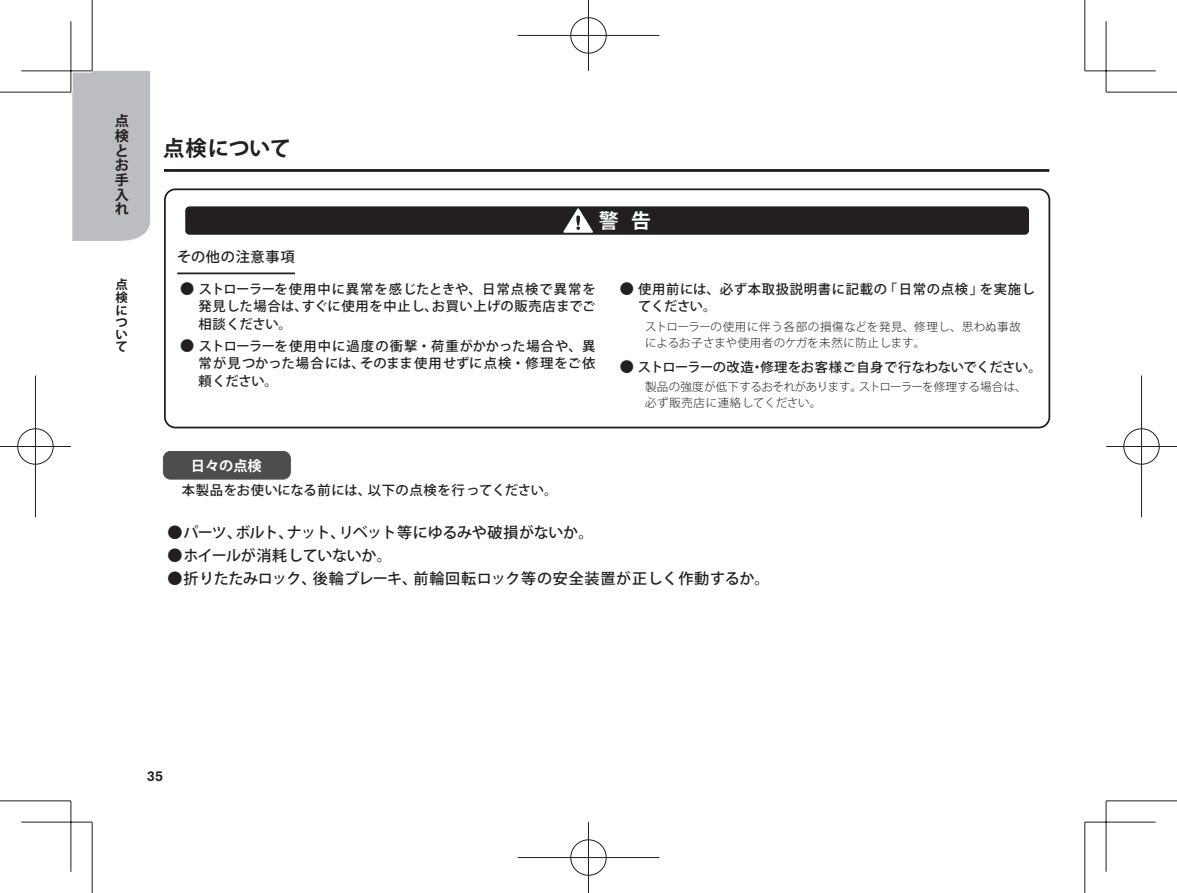
<style>
.page{position:relative;width:1177px;height:893px;background:#fff}
.page>*{position:absolute;margin:0;border:0;box-sizing:border-box;transform-origin:0 0}
.t1{font:700 21.25px "Koz Go Pro";letter-spacing:-.025em;color:#231f20}
.t2{font:700 19.75px "Koz Go Pro";color:#fff}
.t3{font:500 15px "Koz Go Pro";letter-spacing:-.025em;color:#231f20}
.t4{font:500 15px "Koz Go Pro";letter-spacing:.05em;color:#231f20}
.t5{font:500 14.25px "Koz Go Pro";letter-spacing:.05em;color:#231f20}
.t6{font:700 14.25px/14.8px "Koz Go Pro";color:#231f20}
.t7{font:700 14.25px "Koz Go Pr 6 N";color:#fff}
.t8{font:500 14.25px "Akzidenz Grotesk Pro";color:#231f20}
.t9{font:500 13.25px/17.5px "Koz Go Pro";letter-spacing:.05em;color:#231f20;text-align:justify}
.t10{font:500 13.25px "Koz Go Pro";letter-spacing:-.03em;color:#231f20}
.t11{font:700 12.5px/12.5px "Koz Go Pro";color:#231f20;text-align:justify}
.t12{font:300 11.5px/16px "Koz Go Pro";letter-spacing:.05em;color:#231f20}
.t13{font:300 11.5px/16px "Koz Go Pro";letter-spacing:.02em;color:#231f20}
.s1{font-weight:700;font-size:14.25px}
</style>
<div class="page">
<div style="left:72px;top:71px;width:79px;height:170px;background:#bcbdc0"></div>
<hr style="left:164px;top:169px;width:885px;height:3px;background:#231f20">
<div style="left:164px;top:188px;width:886px;height:240px;border:2px solid #231f20;border-radius:11px"></div>
<div style="left:185px;top:206px;width:843px;height:29px;background:#231f20;border-radius:4px"></div>
<svg style="left:563px;top:208px;width:30px;height:25px"></svg>
<svg style="left:576px;top:216px;width:4px;height:10px"></svg>
<hr style="left:177px;top:272px;width:118px;height:2px;background:#231f20">
<div style="left:163px;top:451px;width:127px;height:28px;background:#4d4d4d;border-radius:7px"></div>
<div style="left:163px;top:451px;width:128px;height:28px;border:1px solid #4d4d4d;border-radius:7px"></div>
<svg style="left:0;top:91px;width:69px;height:1px"></svg>
<svg style="left:1107px;top:91px;width:69px;height:1px"></svg>
<svg style="left:0;top:801px;width:69px;height:1px"></svg>
<svg style="left:1107px;top:801px;width:69px;height:1px"></svg>
<svg style="left:91px;top:0;width:1px;height:69px"></svg>
<svg style="left:91px;top:824px;width:1px;height:69px"></svg>
<svg style="left:1085px;top:0;width:1px;height:69px"></svg>
<svg style="left:1085px;top:824px;width:1px;height:69px"></svg>
<svg style="left:21px;top:69px;width:71px;height:4px"></svg>
<svg style="left:1084px;top:69px;width:71px;height:3px"></svg>
<svg style="left:21px;top:821px;width:71px;height:3px"></svg>
<svg style="left:1084px;top:821px;width:71px;height:3px"></svg>
<svg style="left:69px;top:21px;width:4px;height:71px"></svg>
<svg style="left:69px;top:801px;width:4px;height:71px"></svg>
<hr style="left:1104px;top:21px;width:3px;height:71px;background:#fff">
<hr style="left:1104px;top:801px;width:3px;height:71px;background:#fff">
<hr style="left:0;top:92px;width:71px;height:1px;background:#231f20">
<hr style="left:1106px;top:92px;width:70px;height:1px;background:#231f20">
<hr style="left:0;top:800px;width:71px;height:1px;background:#231f20">
<hr style="left:1106px;top:800px;width:70px;height:1px;background:#231f20">
<hr style="left:92px;top:0;width:1px;height:71px;background:#231f20">
<hr style="left:92px;top:822px;width:1px;height:71px;background:#231f20">
<hr style="left:1084px;top:0;width:1px;height:71px;background:#231f20">
<hr style="left:1084px;top:822px;width:1px;height:71px;background:#231f20">
<hr style="left:21px;top:70px;width:71px;height:1px;background:#231f20">
<hr style="left:1084px;top:70px;width:71px;height:1px;background:#231f20">
<hr style="left:21px;top:822px;width:71px;height:1px;background:#231f20">
<hr style="left:1084px;top:822px;width:71px;height:1px;background:#231f20">
<hr style="left:70px;top:21px;width:1px;height:71px;background:#231f20">
<hr style="left:70px;top:801px;width:1px;height:71px;background:#231f20">
<hr style="left:1105px;top:21px;width:1px;height:71px;background:#231f20">
<hr style="left:1105px;top:801px;width:1px;height:71px;background:#231f20">
<div style="left:569px;top:16px;width:39px;height:39px;border:4px solid #fff;border-radius:50%"></div>
<hr style="left:517px;top:34px;width:142px;height:3px;background:#fff">
<hr style="left:586px;top:0;width:4px;height:71px;background:#fff">
<div style="left:570px;top:17px;width:36px;height:37px;border:1px solid #231f20;border-radius:50%"></div>
<hr style="left:517px;top:35px;width:142px;height:1px;background:#231f20">
<hr style="left:588px;top:0;width:1px;height:71px;background:#231f20">
<div style="left:569px;top:838px;width:39px;height:39px;border:4px solid #fff;border-radius:50%"></div>
<hr style="left:517px;top:856px;width:142px;height:3px;background:#fff">
<hr style="left:586px;top:822px;width:4px;height:71px;background:#fff">
<div style="left:570px;top:839px;width:36px;height:37px;border:1px solid #231f20;border-radius:50%"></div>
<hr style="left:517px;top:857px;width:142px;height:1px;background:#231f20">
<hr style="left:588px;top:822px;width:1px;height:71px;background:#231f20">
<div style="left:16px;top:427px;width:39px;height:39px;border:4px solid #fff;border-radius:50%"></div>
<hr style="left:0;top:445px;width:71px;height:3px;background:#fff">
<hr style="left:34px;top:376px;width:3px;height:141px;background:#fff">
<div style="left:17px;top:428px;width:37px;height:37px;border:1px solid #231f20;border-radius:50%"></div>
<hr style="left:0;top:446px;width:71px;height:1px;background:#231f20">
<hr style="left:35px;top:376px;width:1px;height:141px;background:#231f20">
<div style="left:1121px;top:427px;width:39px;height:39px;border:4px solid #fff;border-radius:50%"></div>
<hr style="left:1106px;top:445px;width:70px;height:3px;background:#fff">
<hr style="left:1139px;top:376px;width:4px;height:141px;background:#fff">
<div style="left:1123px;top:428px;width:36px;height:37px;border:1px solid #231f20;border-radius:50%"></div>
<hr style="left:1106px;top:446px;width:70px;height:1px;background:#231f20">
<hr style="left:1141px;top:376px;width:1px;height:141px;background:#231f20">
<p class="t6" style="left:115px;top:115px;width:16px">点検とお手入れ</p>
<p class="t11" style="left:115px;top:279px;width:14px">点検について</p>
<h1 class="t1" style="left:163px;top:134px;width:130px">点検について</h1>
<h2 class="t2" style="left:599px;top:208px;width:53px">警 告</h2>
<p class="t5" style="left:177px;top:248px;width:119px">その他の注意事項</p>
<p class="t9" style="left:198px;top:281px;width:398px;text-indent:-18px"><span class="s1">●</span> ストローラーを使用中に異常を感じたときや、日常点検で異常を発見した場合は、すぐに使用を中止し、お買い上げの販売店までご相談ください。</p>
<p class="t9" style="left:198px;top:338px;width:398px;text-indent:-18px"><span class="s1">●</span> ストローラーを使用中に過度の衝撃・荷重がかかった場合や、異常が見つかった場合には、そのまま使用せずに点検・修理をご依頼ください。</p>
<p class="t7" style="left:191px;top:457px;width:72px">日々の点検</p>
<p class="t9" style="left:638px;top:281px;width:398px;text-indent:-18px"><span class="s1">●</span> 使用前には、必ず本取扱説明書に記載の「日常の点検」を実施してください。</p>
<p class="t12" style="left:645px;top:319px;width:377px">ストローラーの使用に伴う各部の損傷などを発見、修理し、思わぬ事故によるお子さまや使用者のケガを未然に防止します。</p>
<p class="t10" style="left:619px;top:358px;width:423px"><span class="s1">●</span> ストローラーの改造・修理をお客様ご自身で行なわないでください。</p>
<p class="t13" style="left:645px;top:379px;width:383px">製品の強度が低下するおそれがあります。ストローラーを修理する場合は、必ず販売店に連絡してください。</p>
<p class="t9" style="left:182px;top:482px;width:377px">本製品をお使いになる前には、以下の点検を行ってください。</p>
<p class="t3" style="left:167px;top:523px;width:427px">●パーツ、ボルト、ナット、リベット等にゆるみや破損がないか。</p>
<p class="t3" style="left:167px;top:546px;width:226px">●ホイールが消耗していないか。</p>
<p class="t4" style="left:167px;top:569px;width:603px">●折りたたみロック、後輪ブレーキ、前輪回転ロック等の安全装置が正しく作動するか。</p>
<p class="t8" style="left:147px;top:767px;width:18px">35</p>
</div>
